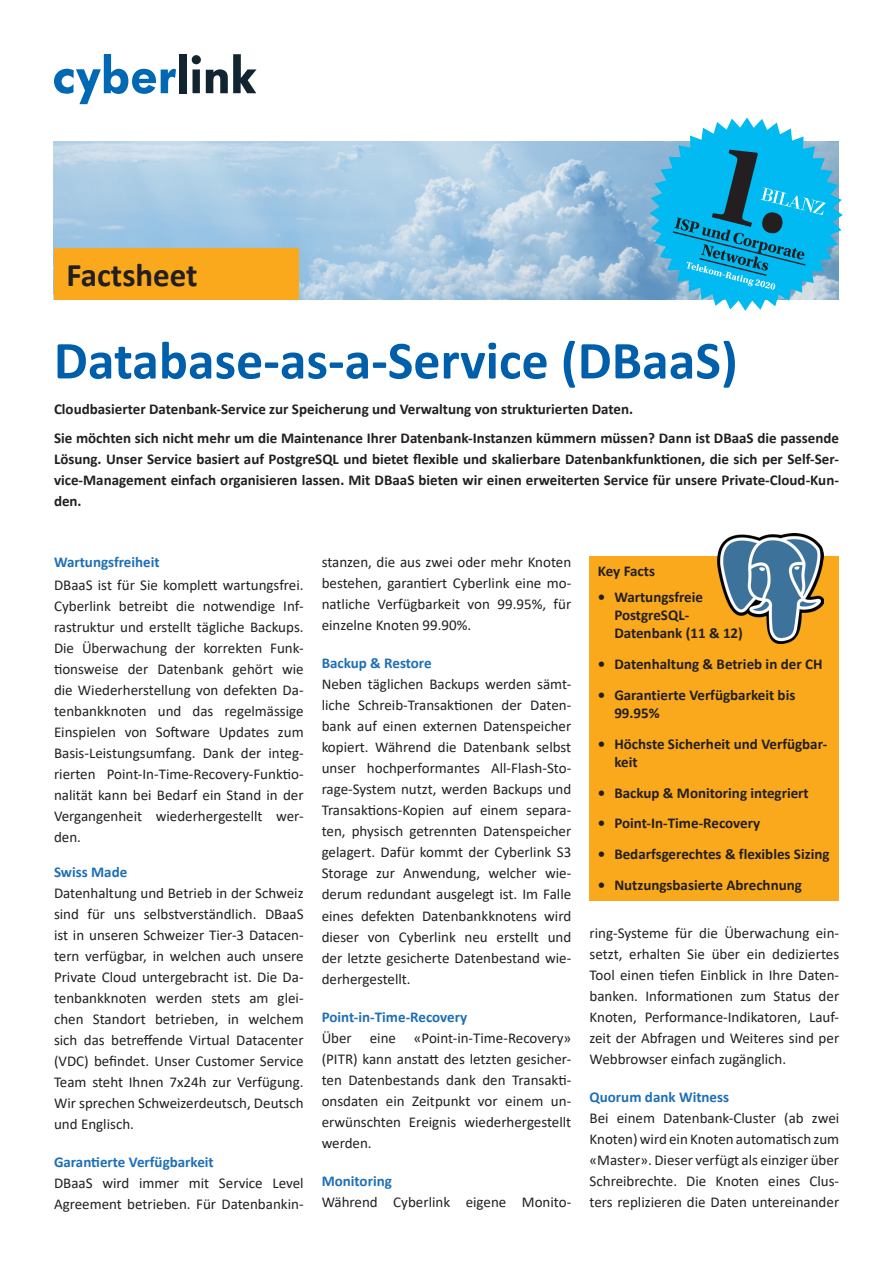
<style>
.page{position:relative;width:893px;height:1263px;background:#fff}
.page>*{position:absolute;margin:0;border:0;box-sizing:border-box;transform-origin:0 0}
.t1{font:700 54px "Calibri";color:#005fab}
.t2{font:700 33px "Calibri";color:#231f20}
.t3{font:15px/21px "Calibri";color:#231f20;text-align:justify}
.Facts{font:700 15px/21px "Calibri";color:#231f20;text-align:justify}
.TextTitel{font:700 15px "Calibri";color:#1d6fb7}
</style>
<div class="page">
<img style="left:54px;top:141px;width:595px;height:159px">
<div style="left:54px;top:248px;width:244px;height:52px;background:#f9a91b"></div>
<svg style="left:649px;top:118px;width:194px;height:193px"></svg>
<svg style="left:54px;top:54px;width:122px;height:50px"></svg>
<div style="left:179px;top:54px;width:8px;height:39px;background:#112530"></div>
<svg style="left:192px;top:54px;width:65px;height:39px"></svg>
<div style="left:589px;top:556px;width:250px;height:345px;background:#f9a91b"></div>
<img style="left:717px;top:534px;width:106px;height:109px">
<p class="t2" style="left:67px;top:252px;width:133px">Factsheet</p>
<p class="t1" style="left:54px;top:322px;width:685px">Database-as-a-Service (DBaaS)</p>
<p class="Facts" style="left:54px;top:398px;width:581px">Cloudbasierter Datenbank-Service zur Speicherung und Verwaltung von strukturierten Daten.</p>
<p class="Facts" style="left:54px;top:428px;width:786px">Sie möchten sich nicht mehr um die Maintenance Ihrer Datenbank-Instanzen kümmern müssen? Dann ist DBaaS die passende Lösung. Unser Service basiert auf PostgreSQL und bietet flexible und skalierbare Datenbankfunktionen, die sich per Self-Ser&shy;vice-Management einfach organisieren lassen. Mit DBaaS bieten wir einen erweiterten Service für unsere Private-Cloud-Kun&shy;den.</p>
<p class="TextTitel" style="left:54px;top:552px;width:107px">Wartungsfreiheit</p>
<p class="t3" style="left:54px;top:574px;width:251px">DBaaS ist für Sie komplett wartungsfrei.<br>Cyberlink betreibt die notwendige Inf&shy;rastruktur und erstellt tägliche Backups.<br>Die Überwachung der korrekten Funk&shy;tionsweise der Datenbank gehört wie die Wiederherstellung von defekten Da&shy;tenbankknoten und das regelmässige Einspielen von Software Updates zum Basis-Leistungsumfang. Dank der integ&shy;rierten Point-In-Time-Recovery-Funktio&shy;nalität kann bei Bedarf ein Stand in der Vergangenheit wiederhergestellt wer&shy;den.</p>
<p class="TextTitel" style="left:54px;top:861px;width:75px">Swiss Made</p>
<p class="t3" style="left:54px;top:882px;width:251px">Datenhaltung und Betrieb in der Schweiz sind für uns selbstverständlich. DBaaS ist in unseren Schweizer Tier-3 Datacen&shy;tern verfügbar, in welchen auch unsere Private Cloud untergebracht ist. Die Da&shy;tenbankknoten werden stets am glei&shy;chen Standort betrieben, in welchem sich das betreffende Virtual Datacenter (VDC) befindet. Unser Customer Service Team steht Ihnen 7x24h zur Verfügung.<br>Wir sprechen Schweizerdeutsch, Deutsch und Englisch.</p>
<p class="TextTitel" style="left:54px;top:1151px;width:161px">Garantierte Verfügbarkeit</p>
<p class="t3" style="left:54px;top:1172px;width:251px">DBaaS wird immer mit Service Level<br>Agreement betrieben. Für Datenbankin-</p>
<p class="t3" style="left:322px;top:552px;width:251px">stanzen, die aus zwei oder mehr Knoten bestehen, garantiert Cyberlink eine mo&shy;natliche Verfügbarkeit von 99.95%, für einzelne Knoten 99.90%.</p>
<p class="TextTitel" style="left:322px;top:653px;width:111px">Backup &amp; Restore</p>
<p class="t3" style="left:322px;top:674px;width:251px">Neben täglichen Backups werden sämt&shy;liche Schreib-Transaktionen der Daten&shy;bank auf einen externen Datenspeicher kopiert. Während die Datenbank selbst unser hochperformantes All-Flash-Sto&shy;rage-System nutzt, werden Backups und Transaktions-Kopien auf einem separa&shy;ten, physisch getrennten Datenspeicher gelagert. Dafür kommt der Cyberlink S3<br>Storage zur Anwendung, welcher wie&shy;derum redundant ausgelegt ist. Im Falle eines defekten Datenbankknotens wird dieser von Cyberlink neu erstellt und der letzte gesicherte Datenbestand wie&shy;derhergestellt.</p>
<p class="TextTitel" style="left:322px;top:1006px;width:147px">Point-in-Time-Recovery</p>
<p class="t3" style="left:322px;top:1027px;width:251px">Über eine «Point-in-Time-Recovery» (PITR) kann anstatt des letzten gesicher&shy;ten Datenbestands dank den Transakti&shy;onsdaten ein Zeitpunkt vor einem un&shy;erwünschten Ereignis wiederhergestellt werden.</p>
<p class="TextTitel" style="left:322px;top:1170px;width:72px">Monitoring</p>
<p class="t3" style="left:322px;top:1191px;width:251px">Während Cyberlink eigene Monito-</p>
<p class="Facts" style="left:598px;top:560px;width:59px">Key Facts</p>
<p class="Facts" style="left:598px;top:587px;width:107px">• Wartungsfreie</p>
<p class="Facts" style="left:614px;top:605px;width:76px">PostgreSQL-</p>
<p class="Facts" style="left:614px;top:623px;width:130px">Datenbank (11 &amp; 12)</p>
<p class="Facts" style="left:598px;top:653px;width:226px">• Datenhaltung &amp; Betrieb in der CH</p>
<p class="Facts" style="left:598px;top:684px;width:199px">• Garantierte Verfügbarkeit bis</p>
<p class="Facts" style="left:614px;top:702px;width:47px">99.95%</p>
<p class="Facts" style="left:598px;top:733px;width:231px">• Höchste Sicherheit und Verfügbar-</p>
<p class="Facts" style="left:614px;top:751px;width:25px">keit</p>
<p class="Facts" style="left:598px;top:782px;width:213px">• Backup &amp; Monitoring integriert</p>
<p class="Facts" style="left:598px;top:813px;width:164px">• Point-In-Time-Recovery</p>
<p class="Facts" style="left:598px;top:843px;width:233px">• Bedarfsgerechtes &amp; flexibles Sizing</p>
<p class="Facts" style="left:598px;top:874px;width:206px">• Nutzungsbasierte Abrechnung</p>
<p class="t3" style="left:590px;top:922px;width:251px">ring-Systeme für die Überwachung ein&shy;setzt, erhalten Sie über ein dediziertes Tool einen tiefen Einblick in Ihre Daten&shy;banken. Informationen zum Status der Knoten, Performance-Indikatoren, Lauf&shy;zeit der Abfragen und Weiteres sind per Webbrowser einfach zugänglich.</p>
<p class="TextTitel" style="left:590px;top:1086px;width:141px">Quorum dank Witness</p>
<p class="t3" style="left:590px;top:1107px;width:251px">Bei einem Datenbank-Cluster (ab zwei Knoten) wird ein Knoten automatisch zum «Master». Dieser verfügt als einziger über Schreibrechte. Die Knoten eines Clus&shy;ters replizieren die Daten untereinander</p>
</div>
